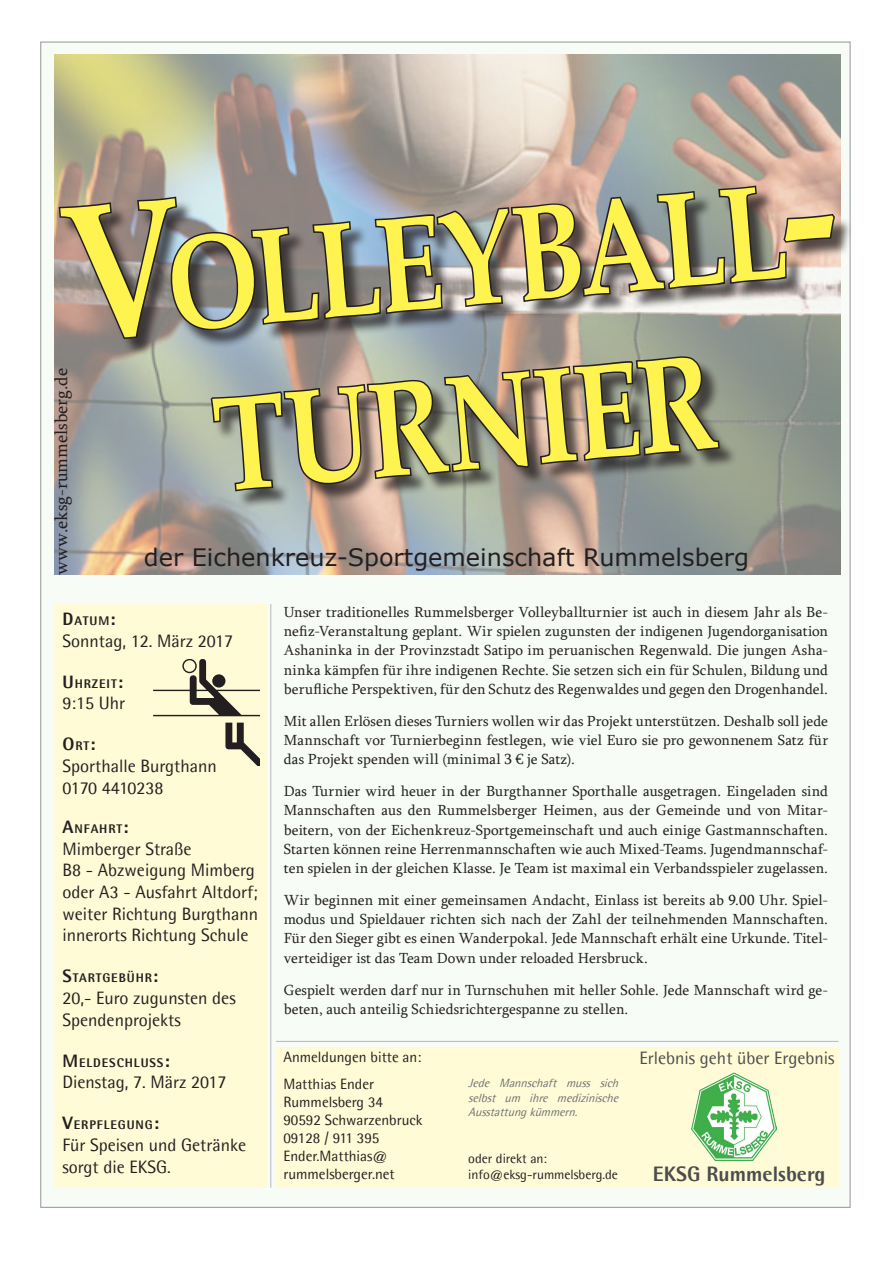
<style>
.page{position:relative;width:893px;height:1263px;background:#fff}
.page>*{position:absolute;margin:0;border:0;box-sizing:border-box;transform-origin:0 0}
.t1{font:700 135.15px/163.5px "Book Antiqua";color:#fff34f;text-align:center;scale:.8 1}
.t2{font:24px "Verdana";color:#231f20}
.t3{font:800 21px "Rotis Semi Sans";color:#4b4c4d}
.t4{font:18px/21.6px "Rotis Semi Sans";color:#231f20}
.t5{font:18px "Rotis Semi Sans";color:#4b4c4d}
.t6{font:18px "Sylfaen";color:#231f20}
.t7{font:18px "Rotis Semi Sans";letter-spacing:-.02em;color:#231f20}
.t8{font:800 18px "Rotis Semi Sans";color:#231f20}
.t9{font:15px/19.2px "Sylfaen";letter-spacing:.005em;color:#231f20;text-align:justify}
.t10{font:15px "Rotis Semi Sans";color:#231f20}
.t11{font:13.5px "Rotis Semi Sans";color:#231f20}
.t12{font:800 12.6px "Rotis Semi Sans";letter-spacing:.07em;color:#231f20}
.t13{font:italic 12px/14.4px "Rotis Semi Sans";color:#6f7073;text-align:justify}
.s1{font-size:193.2px}
.s2{font-size:18px}
.s3{font-size:12.6px}
</style>
<div class="page">
<div style="left:40px;top:42px;width:810px;height:1166px;background:#f8fcf7;border:1px solid #939598"></div>
<img style="left:54px;top:54px;width:787px;height:521px">
<div style="left:276px;top:1047px;width:562px;height:141px;background:#fffbd6"></div>
<div style="left:54px;top:604px;width:213px;height:584px;background:#fffbd6"></div>
<svg style="left:225px;top:723px;width:34px;height:42px"></svg>
<svg style="left:153px;top:659px;width:106px;height:57px"></svg>
<div style="left:61px;top:189px;width:792px;height:320px;background:#231f20;opacity:.75"></div>
<img style="left:57px;top:184px;width:779px;height:157px">
<svg style="left:209px;top:354px;width:512px;height:139px"></svg>
<img style="left:692px;top:1072px;width:85px;height:89px">
<hr style="left:270px;top:604px;width:1px;height:584px;background:#b6b7bb">
<hr style="left:276px;top:1041px;width:562px;height:1px;background:#b6b7bb">
<p class="t1" style="left:60px;top:212px;width:1022px;rotate:-5deg"><span class="s1">V</span>olleyball&shy;turnier</p>
<p class="t6" style="left:49px;top:575px;width:209px;rotate:-90deg">www.eksg-rummelsberg.de</p>
<p class="t2" style="left:144px;top:540px;width:607px">der Eichenkreuz-Sportgemeinschaft Rummelsberg</p>
<p class="t9" style="left:284px;top:602px;width:546px">Unser traditionelles Rummelsberger Volleyballturnier ist auch in diesem Jahr als Be&shy;nefiz-Veranstaltung geplant. Wir spielen zugunsten der indigenen Jugendorganisation Ashaninka in der Provinzstadt Satipo im peruanischen Regenwald. Die jungen Asha&shy;ninka kämpfen für ihre indigenen Rechte. Sie setzen sich ein für Schulen, Bildung und berufliche Perspektiven, für den Schutz des Regenwaldes und gegen den Drogenhandel.</p>
<p class="t9" style="left:284px;top:711px;width:546px">Mit allen Erlösen dieses Turniers wollen wir das Projekt unterstützen. Deshalb soll jede Mannschaft vor Turnierbeginn festlegen, wie viel Euro sie pro gewonnenem Satz für das Projekt spenden will (minimal 3 € je Satz).</p>
<p class="t9" style="left:284px;top:781px;width:546px">Das Turnier wird heuer in der Burgthanner Sporthalle ausgetragen. Eingeladen sind Mannschaften aus den Rummelsberger Heimen, aus der Gemeinde und von Mitar&shy;beitern, von der Eichenkreuz-Sportgemeinschaft und auch einige Gastmannschaften.<br>Starten können reine Herrenmannschaften wie auch Mixed-Teams. Jugendmannschaf&shy;ten spielen in der gleichen Klasse. Je Team ist maximal ein Verbandsspieler zugelassen.</p>
<p class="t9" style="left:284px;top:890px;width:546px">Wir beginnen mit einer gemeinsamen Andacht, Einlass ist bereits ab 9.00 Uhr. Spiel&shy;modus und Spieldauer richten sich nach der Zahl der teilnehmenden Mannschaften.<br>Für den Sieger gibt es einen Wanderpokal. Jede Mannschaft erhält eine Urkunde. Titel&shy;verteidiger ist das Team Down under reloaded Hersbruck.</p>
<p class="t9" style="left:284px;top:979px;width:546px">Gespielt werden darf nur in Turnschuhen mit heller Sohle. Jede Mannschaft wird ge&shy;beten, auch anteilig Schiedsrichtergespanne zu stellen.</p>
<p class="t10" style="left:283px;top:1048px;width:139px">Anmeldungen bitte an:</p>
<p class="t10" style="left:283px;top:1075px;width:92px">Matthias Ender</p>
<p class="t10" style="left:283px;top:1093px;width:101px">Rummelsberg 34</p>
<p class="t10" style="left:283px;top:1111px;width:141px">90592 Schwarzenbruck</p>
<p class="t10" style="left:283px;top:1129px;width:98px">09128 / 911 395</p>
<p class="t10" style="left:283px;top:1147px;width:106px">Ender.Matthias@</p>
<p class="t10" style="left:283px;top:1165px;width:113px">rummelsberger.net</p>
<p class="t12" style="left:63px;top:613px;width:55px"><span class="s2">D</span>ATUM<span class="s2">:</span></p>
<p class="t4" style="left:63px;top:629px;width:172px">Sonntag, 12. März 2017</p>
<p class="t12" style="left:63px;top:675px;width:62px"><span class="s2">U</span> HRZEIT<span class="s2">:</span></p>
<p class="t4" style="left:63px;top:692px;width:64px">9:15 Uhr</p>
<p class="t8" style="left:63px;top:733px;width:35px">O<span class="s3">RT</span>:</p>
<p class="t4" style="left:63px;top:755px;width:156px">Sporthalle Burgthann</p>
<p class="t7" style="left:63px;top:777px;width:102px">0170 4410238</p>
<p class="t12" style="left:63px;top:821px;width:68px"><span class="s2">A</span>NFAHRT<span class="s2">:</span></p>
<p class="t4" style="left:63px;top:838px;width:131px">Mimberger Straße</p>
<p class="t4" style="left:63px;top:859px;width:194px">B8 - Abzweigung Mimberg</p>
<p class="t4" style="left:63px;top:881px;width:197px">oder A3 - Ausfahrt Altdorf;</p>
<p class="t4" style="left:63px;top:902px;width:197px">weiter Richtung Burgthann</p>
<p class="t4" style="left:63px;top:924px;width:188px">innerorts Richtung Schule</p>
<p class="t12" style="left:63px;top:970px;width:97px"><span class="s2">S</span>TARTGEBÜHR<span class="s2">:</span></p>
<p class="t4" style="left:63px;top:987px;width:175px">20,- Euro zugunsten des</p>
<p class="t4" style="left:63px;top:1008px;width:120px">Spendenprojekts</p>
<p class="t12" style="left:63px;top:1054px;width:109px"><span class="s2">M</span> ELDESCHLUSS <span class="s2">:</span></p>
<p class="t4" style="left:63px;top:1071px;width:166px">Dienstag, 7. März 2017</p>
<p class="t12" style="left:63px;top:1117px;width:98px"><span class="s2">V</span>ERPFLEGUNG<span class="s2">:</span></p>
<p class="t4" style="left:63px;top:1134px;width:185px">Für Speisen und Getränke sorgt die EKSG.</p>
<p class="t5" style="left:639px;top:1047px;width:197px">Erlebnis geht über Ergebnis</p>
<p class="t13" style="left:468px;top:1076px;width:155px">Jede Mannschaft muss sich selbst um ihre medizinische Ausstattungkümmern.</p>
<p class="t11" style="left:468px;top:1150px;width:80px">oder direkt an:</p>
<p class="t11" style="left:468px;top:1166px;width:151px">info@eksg-rummelsberg.de</p>
<p class="t3" style="left:653px;top:1160px;width:174px">EKSG Rummelsberg</p>
</div>
